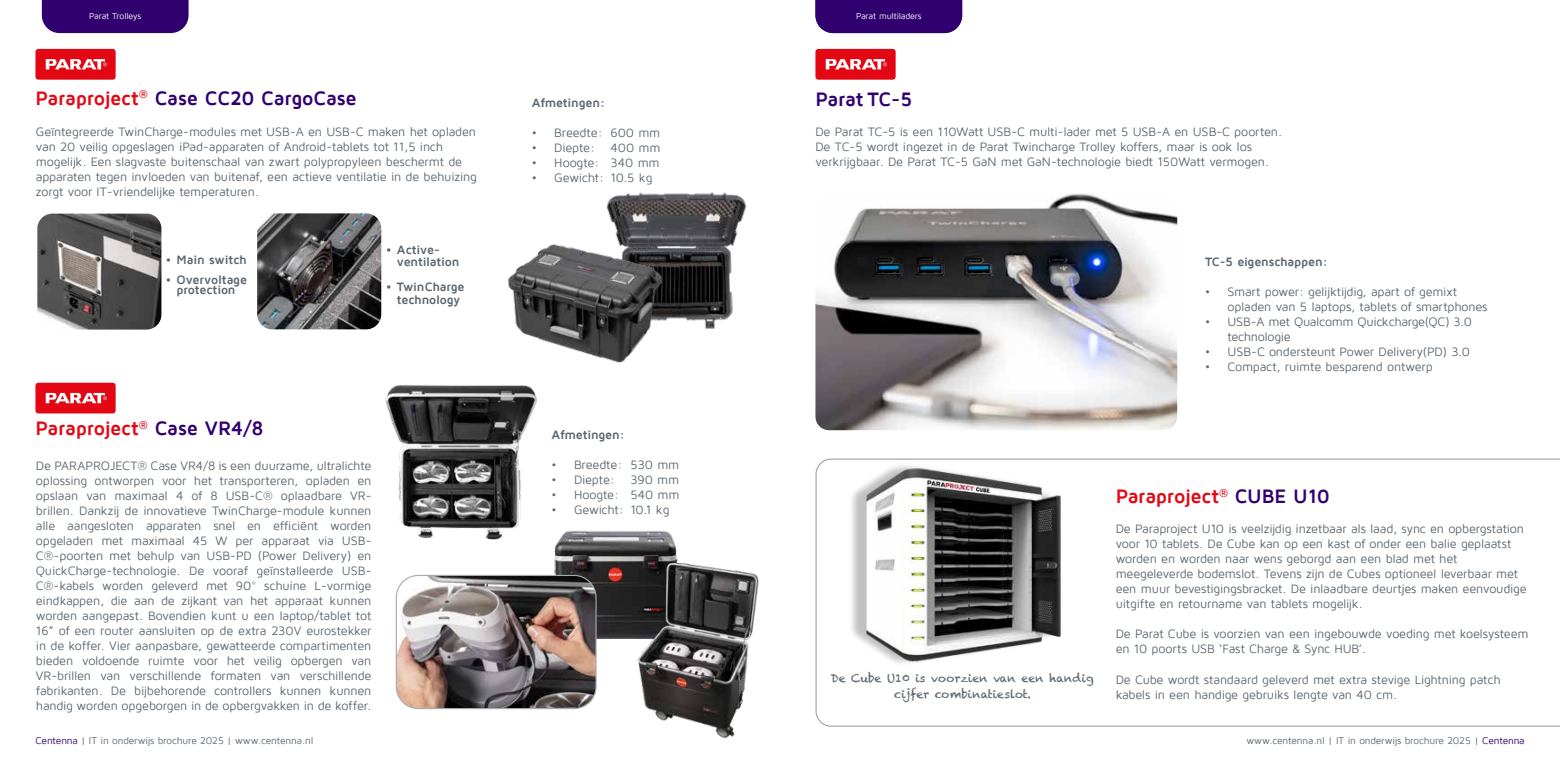
<style>
.page{position:relative;width:1560px;height:780px;background:#fff}
.page>*{position:absolute;margin:0;border:0;box-sizing:border-box;transform-origin:0 0}
.t1{font:700 20px "Maven Pro";letter-spacing:-.01em;color:#e30613}
.t2{font:700 20px "Maven Pro";letter-spacing:-.01em;color:#31006f}
.t3{font:12.5px/15px "Maven Pro";letter-spacing:-.015em;color:#5b6670}
.t4{font:700 12.5px/12.5px "Maven Pro";letter-spacing:-.015em;color:#5b6670;text-align:center}
.t5{font:11.25px/16.1px "Chalkduster";color:#5b6670;text-align:center}
.t6{font:10px "Maven Pro";letter-spacing:-.015em;color:#5b6670}
.t7{font:8.75px "Maven Pro";letter-spacing:-.015em;color:#fff}
.s1{color:#e30613}
.s2{color:#31006f}
</style>
<div class="page">
<div style="left:42px;top:0;width:146px;height:33px;background:#31006f"></div>
<img style="left:815px;top:193px;width:362px;height:237px">
<div style="left:815px;top:0;width:147px;height:33px;background:#31006f"></div>
<div style="left:35px;top:49px;width:81px;height:31px;background:#e30613;border-radius:3px"></div>
<svg style="left:46px;top:59px;width:61px;height:10px"></svg>
<div style="left:35px;top:383px;width:81px;height:30px;background:#e30613;border-radius:3px"></div>
<svg style="left:46px;top:393px;width:61px;height:10px"></svg>
<div style="left:815px;top:49px;width:80px;height:31px;background:#e30613;border-radius:3px"></div>
<svg style="left:825px;top:59px;width:61px;height:10px"></svg>
<svg style="left:815px;top:458px;width:744px;height:268px"></svg>
<div style="left:848px;top:462px;width:206px;height:204px;background:#000;opacity:.25"></div>
<img style="left:859px;top:464px;width:208px;height:200px">
<img style="left:257px;top:213px;width:124px;height:116px">
<img style="left:37px;top:213px;width:124px;height:116px">
<img style="left:554px;top:530px;width:121px;height:145px">
<img style="left:385px;top:385px;width:204px;height:162px">
<img style="left:397px;top:575px;width:199px;height:133px">
<div style="left:395px;top:575px;width:201px;height:134px;border:1px solid #a5abb0;border-radius:22px"></div>
<img style="left:602px;top:544px;width:157px;height:195px">
<img style="left:606px;top:192px;width:141px;height:137px">
<img style="left:508px;top:234px;width:181px;height:129px">
<p class="t7" style="left:89px;top:12px;width:54px">Parat Trolleys</p>
<p class="t7" style="left:880px;top:12px;width:19px">hey!</p>
<p class="t7" style="left:855px;top:12px;width:67px">Parat multiladers</p>
<h1 class="t2" style="left:35px;top:88px;width:323px"><span class="s1">Paraproject</span><sup>®</sup> Case CC20 CargoCase</h1>
<p class="t3" style="left:36px;top:124px;width:442px">Geïntegreerde TwinCharge-modules met USB-A en USB-C maken het opladen van 20 veilig opgeslagen iPad-apparaten of Android-tablets tot 11,5 inch mogelijk. Een slagvaste buitenschaal van zwart polypropyleen beschermt de apparaten tegen invloeden van buitenaf, een actieve ventilatie in de behuizing zorgt voor IT-vriendelijke temperaturen.</p>
<p class="t4" style="left:166px;top:253px;width:82px">• Main switch</p>
<p class="t4" style="left:166px;top:274px;width:82px;line-height:10px">• Overvoltage protection</p>
<p class="t4" style="left:397px;top:243px;width:64px;text-align:left;text-indent:-11px">• Active&shy;ventilation</p>
<p class="t4" style="left:386px;top:281px;width:80px">• TwinCharge technology</p>
<h1 class="t1" style="left:35px;top:418px;width:230px">Paraproject<sup>®</sup> <span class="s2">Case VR4/8</span></h1>
<p class="t3" style="left:36px;top:458px;width:337px;text-align:justify">De PARAPROJECT® Case VR4/8 is een duurzame, ultralichte oplossing ontworpen voor het transporteren, opladen en opslaan van maximaal 4 of 8 USB-C® oplaadbare VR&shy;brillen. Dankzij de innovatieve TwinCharge-module kunnen alle aangesloten apparaten snel en efficiënt worden opgeladen met maximaal 45 W per apparaat via USB-C®-poorten met behulp van USB-PD (Power Delivery) en QuickCharge-technologie. De vooraf geïnstalleerde USB-C®-kabels worden geleverd met 90° schuine L-vormige eindkappen, die aan de zijkant van het apparaat kunnen worden aangepast. Bovendien kunt u een laptop/tablet tot 16” of een router aansluiten op de extra 230V eurostekker in de koffer. Vier aanpasbare, gewatteerde compartimenten bieden voldoende ruimte voor het veilig opbergen van VR-brillen van verschillende formaten van verschillende fabrikanten. De bijbehorende controllers kunnen kunnen handig worden opgeborgen in de opbergvakken in de koffer.</p>
<p class="t4" style="left:531px;top:96px;width:75px">Afmetingen:</p>
<p class="t3" style="left:531px;top:125px;width:130px">• Breedte: 600 mm</p>
<p class="t3" style="left:531px;top:140px;width:130px">• Diepte: 400 mm</p>
<p class="t3" style="left:531px;top:155px;width:129px">• Hoogte: 340 mm</p>
<p class="t3" style="left:531px;top:170px;width:122px">• Gewicht: 10.5 kg</p>
<p class="t4" style="left:551px;top:428px;width:75px">Afmetingen:</p>
<p class="t3" style="left:551px;top:457px;width:129px">• Breedte: 530 mm</p>
<p class="t3" style="left:551px;top:472px;width:129px">• Diepte: 390 mm</p>
<p class="t3" style="left:551px;top:487px;width:129px">• Hoogte: 540 mm</p>
<p class="t3" style="left:551px;top:502px;width:119px">• Gewicht: 10.1 kg</p>
<h1 class="t2" style="left:815px;top:89px;width:99px">Parat TC-5</h1>
<p class="t3" style="left:815px;top:125px;width:468px">De Parat TC-5 is een 110Watt USB-C multi-lader met 5 USB-A en USB-C poorten.<br>De TC-5 wordt ingezet in de Parat Twincharge Trolley koffers, maar is ook los verkrijgbaar. De Parat TC-5 GaN met GaN-technologie biedt 150Watt vermogen.</p>
<p class="t4" style="left:1204px;top:256px;width:124px">TC-5 eigenschappen:</p>
<p class="t3" style="left:1227px;top:284px;width:261px;text-indent:-23px">• Smart power: gelijktijdig, apart of gemixt opladen van 5 laptops, tablets of smartphones</p>
<p class="t3" style="left:1227px;top:314px;width:246px;text-indent:-22px">• USB-A met Qualcomm Quickcharge(QC) 3.0 technologie</p>
<p class="t3" style="left:1204px;top:344px;width:266px">• USB-C ondersteunt Power Delivery(PD) 3.0</p>
<p class="t3" style="left:1204px;top:359px;width:229px">• Compact, ruimte besparend ontwerp</p>
<p class="t5" style="left:830px;top:669px;width:264px">De Cube U10 is voorzien van een handig cijfer combinatieslot.</p>
<h1 class="t1" style="left:1115px;top:486px;width:216px">Paraproject<sup>®</sup> <span class="s2">CUBE U10</span></h1>
<p class="t3" style="left:1115px;top:522px;width:412px">De Paraproject U10 is veelzijdig inzetbaar als laad, sync en opbergstation voor 10 tablets. De Cube kan op een kast of onder een balie geplaatst worden en worden naar wens geborgd aan een blad met het meegeleverde bodemslot. Tevens zijn de Cubes optioneel leverbaar met een muur bevestigingsbracket. De inlaadbare deurtjes maken eenvoudige uitgifte en retourname van tablets mogelijk.</p>
<p class="t3" style="left:1115px;top:627px;width:414px">De Parat Cube is voorzien van een ingebouwde voeding met koelsysteem en 10 poorts USB ‘Fast Charge &amp; Sync HUB’.</p>
<p class="t3" style="left:1115px;top:672px;width:386px">De Cube wordt standaard geleverd met extra stevige Lightning patch kabels in een handige gebruiks lengte van 40 cm.</p>
<p class="t6" style="left:35px;top:735px;width:279px"><span class="s2">Centenna</span> | IT in onderwijs brochure 2025 | www.centenna.nl</p>
<p class="t6" style="left:1246px;top:735px;width:279px">www.centenna.nl | IT in onderwijs brochure 2025 | <span class="s2">Centenna</span></p>
</div>
